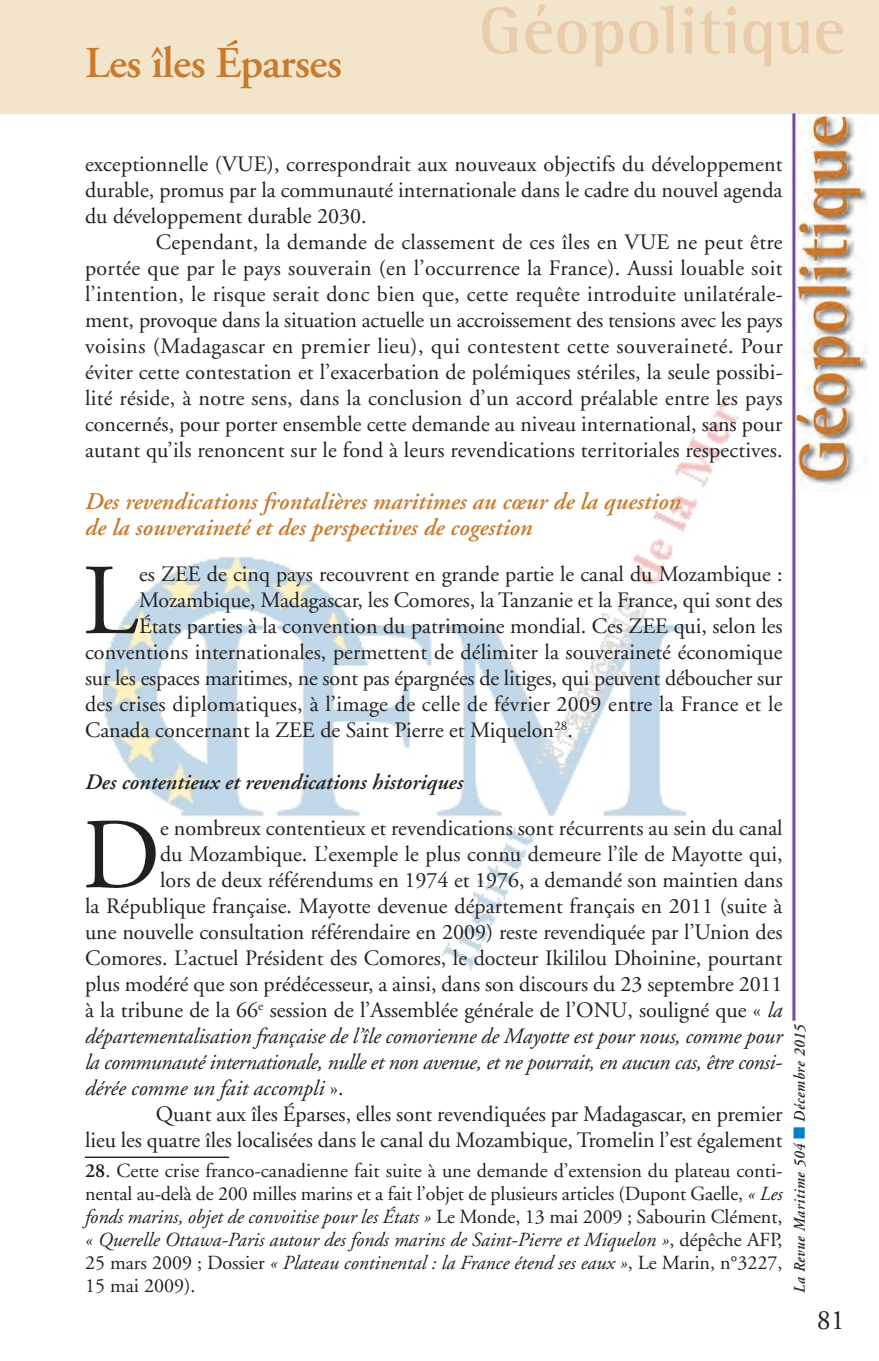
<style>
.page{position:relative;width:879px;height:1361px;background:#fff}
.page>*{position:absolute;margin:0;border:0;box-sizing:border-box;transform-origin:0 0}
.t1{font:100.4px "Adobe Garamond";color:#231f20}
.t2{font:700 68px "Rotis Semi Serif";color:#eacbaa}
.t3{font:600 44px "Adobe Garamond";letter-spacing:-.015em;color:#c97a2d}
.t4{font:28px "Adobe Garamond";color:#231f20}
.t5{font:italic 600 24px/26px "Adobe Garamond";color:#c97a2d}
.t6{font:22px/26px "Adobe Garamond";color:#231f20;text-align:justify}
.t7{font:italic 22px "Adobe Garamond";letter-spacing:-.005em;color:#231f20}
.t8{font:italic 600 22px "Adobe Garamond";color:#231f20}
.t9{font:20px/23px "Adobe Garamond";letter-spacing:-.01em;color:#231f20;text-align:justify}
.t10{font:italic 600 16px "Adobe Garamond";letter-spacing:.05em;color:#231f20;scale:.9 1}
.s1{font-style:italic}
.s2{font-style:normal}
.s3{font-weight:600}
.s4{color:#0082c8}
</style>
<div class="page">
<img style="left:103px;top:398px;width:636px;height:573px">
<img style="left:795px;top:113px;width:72px;height:379px">
<hr style="left:85px;top:1156px;width:144px;height:2px;background:#231f20">
<hr style="left:792px;top:113px;width:3px;height:907px;background:#754b9e">
<h3 class="t3" style="left:85px;top:45px;width:258px">Les îles Éparses</h3>
<h2 class="t2" style="left:479px;top:6px;width:368px">Géopolitique</h2>
<p class="t6" style="left:85px;top:153px;width:699px">exceptionnelle (VUE), correspondrait aux nouveaux objectifs du développement durable, promus par la communauté internationale dans le cadre du nouvel agenda du développement durable 2030.</p>
<p class="t6" style="left:85px;top:231px;width:699px;text-indent:71px">Cependant, la demande de classement de ces îles en VUE ne peut être portée que par le pays souverain (en l’occurrence la France). Aussi louable soit l’intention, le risque serait donc bien que, cette requête introduite unilatérale&shy;ment, provoque dans la situation actuelle un accroissement des tensions avec les pays voisins (Madagascar en premier lieu), qui contestent cette souveraineté. Pour éviter cette contestation et l’exacerbation de polémiques stériles, la seule possibi&shy;lité réside, à notre sens, dans la conclusion d’un accord préalable entre les pays concernés, pour porter ensemble cette demande au niveau international, sans pour autant qu’ils renoncent sur le fond à leurs revendications territoriales respectives.</p>
<p class="t5" style="left:85px;top:491px;width:597px">Des revendications frontalières maritimes au cœur de la question de la souveraineté et des perspectives de cogestion</p>
<h1 class="t1" style="left:83px;top:561px;width:57px">L</h1>
<p class="t6" style="left:139px;top:563px;width:645px">es ZEE de cinq pays recouvrent en grande partie le canal du Mozambique :</p>
<p class="t6" style="left:139px;top:589px;width:645px">Mozambique, Madagascar, les Comores, la Tanzanie et la France, qui sont des</p>
<p class="t6" style="left:139px;top:615px;width:645px">États parties à la convention du patrimoine mondial. Ces ZEE qui, selon les</p>
<p class="t6" style="left:85px;top:641px;width:699px">conventions internationales, permettent de délimiter la souveraineté économique</p>
<p class="t6" style="left:85px;top:667px;width:699px">sur les espaces maritimes, ne sont pas épargnées de litiges, qui peuvent déboucher sur</p>
<p class="t6" style="left:85px;top:693px;width:699px">des crises diplomatiques, à l’image de celle de février 2009 entre la France et le</p>
<p class="t6" style="left:85px;top:719px;width:489px">Canada concernant la ZEE de Saint Pierre et Miquelon<sup>28</sup>.</p>
<p class="t8" style="left:85px;top:773px;width:379px">Des contentieux et revendications historiques</p>
<h1 class="t1" style="left:82px;top:815px;width:80px">D</h1>
<p class="t6" style="left:160px;top:817px;width:624px">e nombreux contentieux et revendications sont récurrents au sein du canal</p>
<p class="t6" style="left:160px;top:843px;width:624px">du Mozambique. L’exemple le plus connu demeure l’île de Mayotte qui,</p>
<p class="t6" style="left:160px;top:869px;width:624px">lors de deux référendums en 1974 et 1976, a demandé son maintien dans</p>
<p class="t6" style="left:85px;top:895px;width:699px">la République française. Mayotte devenue département français en 2011 (suite à</p>
<p class="t6" style="left:85px;top:921px;width:699px">une nouvelle consultation référendaire en 2009) reste revendiquée par l’Union des</p>
<p class="t6" style="left:85px;top:947px;width:699px">Comores. L’actuel Président des Comores, le docteur Ikililou Dhoinine, pourtant</p>
<p class="t6" style="left:85px;top:973px;width:699px">plus modéré que son prédécesseur, a ainsi, dans son discours du 23 septembre 2011</p>
<p class="t6" style="left:85px;top:999px;width:699px">à la tribune de la 66<sup>e</sup> session de l’Assemblée générale de l’ONU, souligné que « <span class="s1">la</span></p>
<p class="t7" style="left:85px;top:1027px;width:699px">départementalisation française de l’île comorienne de Mayotte est pour nous, comme pour</p>
<p class="t7" style="left:85px;top:1053px;width:698px">la communauté internationale, nulle et non avenue, et ne pourrait, en aucun cas, être consi-</p>
<p class="t7" style="left:85px;top:1079px;width:260px">dérée comme un fait accompli <span class="s2">».</span></p>
<p class="t6" style="left:156px;top:1103px;width:628px">Quant aux îles Éparses, elles sont revendiquées par Madagascar, en premier</p>
<p class="t6" style="left:85px;top:1129px;width:699px">lieu les quatre îles localisées dans le canal du Mozambique, Tromelin l’est également</p>
<p class="t9" style="left:85px;top:1160px;width:699px"><span class="s3">28</span>. Cette crise franco-canadienne fait suite à une demande d’extension du plateau conti&shy;nental au-delà de 200 milles marins et a fait l’objet de plusieurs articles (Dupont Gaelle, <span class="s1">« Les fonds marins, objet de convoitise pour les États »</span> Le Monde, 13 mai 2009 ; Sabourin Clément, <span class="s1">« Querelle Ottawa-Paris autour des fonds marins de Saint-Pierre et Miquelon »</span>, dépêche AFP, 25 mars 2009 ; Dossier <span class="s1">« Plateau continental : la France étend ses eaux »</span>, Le Marin, n°3227, 15 mai 2009).</p>
<p class="t10" style="left:793px;top:1293px;width:300px;rotate:-90deg">La Revue Maritime 504 <span class="s4">■</span> Décembre 2015</p>
<p class="t4" style="left:817px;top:1308px;width:29px">81</p>
</div>
